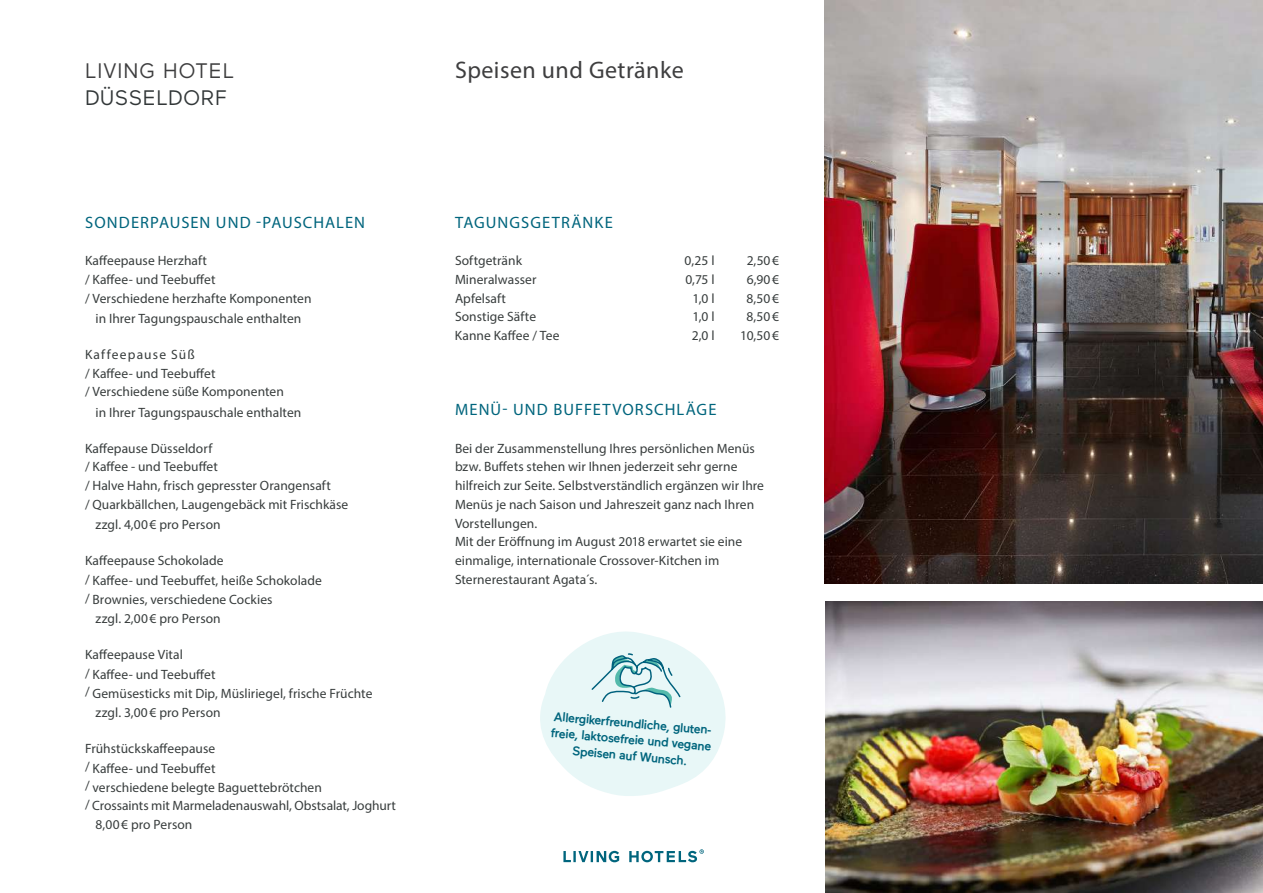
<style>
.page{position:relative;width:1263px;height:893px;background:#fff}
.page>*{position:absolute;margin:0;border:0;box-sizing:border-box;transform-origin:0 0}
.t1{font:24px "Myriad Pro";letter-spacing:.02em;color:#3e3e3f}
.t2{font:21px "Maax LH";letter-spacing:.05em;color:#3e3e3f}
.t3{font:21px "Maax LH";letter-spacing:.03em;color:#323738}
.t4{font:16.5px "Myriad Pro";letter-spacing:.065em;color:#00657d}
.t5{font:13.5px/18.8px "Myriad Pro";letter-spacing:.005em;color:#383d3d}
.t6{font:12.9px/16.4px "Maax LH Medium";color:#00657d;text-align:center}
</style>
<div class="page">
<img style="left:826px;top:602px;width:437px;height:291px">
<img style="left:825px;top:0;width:438px;height:584px">
<svg style="left:563px;top:849px;width:141px;height:13px"></svg>
<svg style="left:540px;top:631px;width:186px;height:165px"></svg>
<h2 class="t2" style="left:85px;top:56px;width:151px">LIVING HOTEL</h2>
<h1 class="t1" style="left:455px;top:55px;width:230px">Speisen und Getränke</h1>
<h2 class="t3" style="left:85px;top:83px;width:143px">DÜSSELDORF</h2>
<p class="t4" style="left:85px;top:212px;width:281px">SONDERPAUSEN UND -PAUSCHALEN</p>
<p class="t5" style="left:85px;top:251px;width:228px">Kaffeepause Herzhaft<br>/ Kaffee- und Teebuffet<br>/ Verschiedene herzhafte Komponenten</p>
<p class="t5" style="left:96px;top:309px;width:207px">in Ihrer Tagungspauschale enthalten</p>
<p class="t5" style="left:85px;top:345px;width:200px">Kaffeepause Süß<br>/ Kaffee- und Teebuffet<br>/ Verschiedene süße Komponenten</p>
<p class="t5" style="left:96px;top:402px;width:207px">in Ihrer Tagungspauschale enthalten</p>
<p class="t5" style="left:85px;top:438px;width:265px">Kaffepause Düsseldorf<br>/ Kaffee - und Teebuffet<br>/ Halve Hahn, frisch gepresster Orangensaft<br>/ Quarkbällchen, Laugengebäck mit Frischkäse</p>
<p class="t5" style="left:96px;top:515px;width:127px">zzgl. 4,00€ pro Person</p>
<p class="t5" style="left:85px;top:550px;width:238px;line-height:20.2px">Kaffeepause Schokolade<br>/ Kaffee- und Teebuffet, heiße Schokolade</p>
<p class="t5" style="left:96px;top:590px;width:178px;text-indent:-11px">/ Brownies, verschiedene Cockies zzgl. 2,00€ pro Person</p>
<p class="t5" style="left:85px;top:644px;width:132px;line-height:20.2px">Kaffeepause Vital<br>/ Kaffee- und Teebuffet</p>
<p class="t5" style="left:96px;top:684px;width:278px;text-indent:-11px">/ Gemüsesticks mit Dip, Müsliriegel, frische Früchte zzgl. 3,00€ pro Person</p>
<p class="t5" style="left:85px;top:738px;width:132px;line-height:20.2px">Frühstückskaffeepause / Kaffee- und Teebuffet</p>
<p class="t5" style="left:85px;top:777px;width:238px">/ verschiedene belegte Baguettebrötchen</p>
<p class="t5" style="left:85px;top:796px;width:312px">/ Crossaints mit Marmeladenauswahl, Obstsalat, Joghurt</p>
<p class="t5" style="left:96px;top:815px;width:98px">8,00€ pro Person</p>
<p class="t4" style="left:455px;top:212px;width:159px">TAGUNGSGETRÄNKE</p>
<p class="t5" style="left:455px;top:251px;width:68px">Softgetränk</p>
<p class="t5" style="left:685px;top:251px;width:31px">0,25 l</p>
<p class="t5" style="left:747px;top:251px;width:34px">2,50€</p>
<p class="t5" style="left:455px;top:270px;width:83px">Mineralwasser</p>
<p class="t5" style="left:685px;top:270px;width:31px">0,75 l</p>
<p class="t5" style="left:747px;top:270px;width:34px">6,90€</p>
<p class="t5" style="left:455px;top:288px;width:53px">Apfelsaft</p>
<p class="t5" style="left:692px;top:288px;width:24px">1,0 l</p>
<p class="t5" style="left:746px;top:288px;width:34px">8,50€</p>
<p class="t5" style="left:455px;top:307px;width:83px">Sonstige Säfte</p>
<p class="t5" style="left:692px;top:307px;width:24px">1,0 l</p>
<p class="t5" style="left:746px;top:307px;width:34px">8,50€</p>
<p class="t5" style="left:455px;top:326px;width:106px">Kanne Kaffee / Tee</p>
<p class="t5" style="left:692px;top:326px;width:24px">2,0 l</p>
<p class="t5" style="left:740px;top:326px;width:40px">10,50€</p>
<p class="t4" style="left:455px;top:399px;width:263px">MENÜ- UND BUFFETVORSCHLÄGE</p>
<p class="t5" style="left:455px;top:438px;width:310px">Bei der Zusammenstellung Ihres persönlichen Menüs bzw. Buffets stehen wir Ihnen jederzeit sehr gerne hilfreich zur Seite. Selbstverständlich ergänzen wir Ihre Menüs je nach Saison und Jahreszeit ganz nach Ihren Vorstellungen.<br>Mit der Eröffnung im August 2018 erwartet sie eine einmalige, internationale Crossover-Kitchen im Sternerestaurant Agata´s.</p>
<p class="t6" style="left:553px;top:707px;width:164px;rotate:5deg">Allergikerfreundliche, gluten&shy;freie, laktosefreie und vegane<br>Speisen auf Wunsch.</p>
</div>
